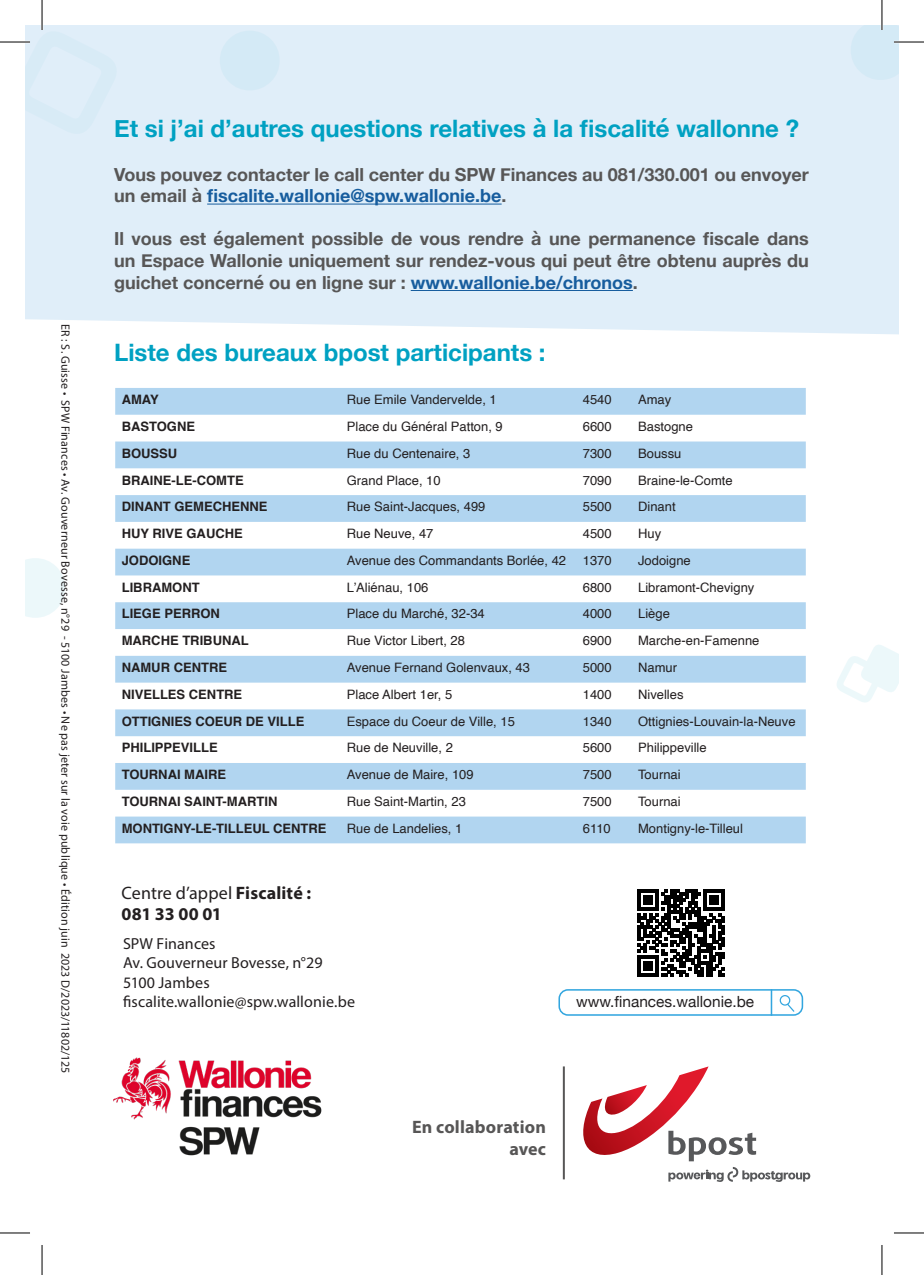
<style>
.page{position:relative;width:924px;height:1275px;background:#fff}
.page>*{position:absolute;margin:0;border:0;box-sizing:border-box;transform-origin:0 0}
.t1{font:700 24px "Helvetica Neue";color:#00a1c2}
.t2{font:700 18px/21.6px "Helvetica Neue";color:#575656}
.t3{font:18px "Myriad Pro";color:#231f20}
.t4{font:700 18px/21.6px "Myriad Pro";letter-spacing:.01em;color:#575656;text-align:right}
.t5{font:700 18px "Myriad Pro";letter-spacing:-.015em;color:#231f20}
.t6{font:16px "Myriad Pro";letter-spacing:.005em;color:#231f20}
.t7{font:15.4px "Helvetica Neue";color:#231f20}
.t8{font:13px "Helvetica";color:#231f20}
.t9{font:700 13px "Helvetica";color:#231f20}
.t10{font:12px "Myriad Pro";letter-spacing:.015em;color:#231f20}
.s1{color:#175d9e}
.s2{font-weight:700}
</style>
<div class="page">
<svg style="left:25px;top:558px;width:40px;height:60px"></svg>
<svg style="left:837px;top:645px;width:61px;height:57px"></svg>
<div style="left:25px;top:25px;width:873px;height:310px;background:#e0eef9"></div>
<img style="left:113px;top:1057px;width:209px;height:99px">
<hr style="left:207px;top:204px;width:294px;height:1px;background:#175d9e">
<hr style="left:410px;top:290px;width:222px;height:1px;background:#175d9e">
<svg style="left:583px;top:1066px;width:226px;height:116px"></svg>
<div style="left:558px;top:989px;width:244px;height:26px;border:2px solid #33a6df;border-radius:9px"></div>
<svg style="left:770px;top:989px;width:1px;height:26px"></svg>
<div style="left:779px;top:995px;width:11px;height:10px;border:1px solid #33a6df;border-radius:50%"></div>
<svg style="left:785px;top:1002px;width:10px;height:11px"></svg>
<svg style="left:637px;top:889px;width:87px;height:87px"></svg>
<div style="left:115px;top:388px;width:690px;height:27px;background:#b1d5f0"></div>
<svg style="left:115px;top:441px;width:690px;height:402px"></svg>
<hr style="left:562px;top:1066px;width:2px;height:113px;background:#575656">
<hr style="left:0;top:41px;width:30px;height:2px;background:#fff">
<hr style="left:893px;top:41px;width:30px;height:2px;background:#fff">
<hr style="left:41px;top:0;width:2px;height:30px;background:#fff">
<hr style="left:880px;top:0;width:2px;height:30px;background:#fff">
<hr style="left:0;top:42px;width:30px;height:1px;background:#000">
<hr style="left:893px;top:42px;width:30px;height:1px;background:#000">
<hr style="left:0;top:1232px;width:30px;height:1px;background:#000">
<hr style="left:893px;top:1232px;width:30px;height:1px;background:#000">
<hr style="left:42px;top:0;width:1px;height:30px;background:#000">
<hr style="left:42px;top:1245px;width:1px;height:30px;background:#000">
<hr style="left:881px;top:0;width:1px;height:30px;background:#000">
<hr style="left:881px;top:1245px;width:1px;height:30px;background:#000">
<p class="t10" style="left:73px;top:324px;width:751px;rotate:90deg">ER : S. Guisse • SPW Finances • Av. Gouverneur Bovesse, n°29 - 5100 Jambes • Ne pas jeter sur la voie publique • Édition juin 2023 D/2023/11802/125</p>
<p class="t1" style="left:114px;top:110px;width:686px">Et si j’ai d’autres questions relatives à la fiscalité wallonne ?</p>
<p class="t2" style="left:114px;top:164px;width:696px">Vous pouvez contacter le call center du SPW Finances au 081/330.001 ou envoyer un email à <span class="s1">fiscalite.wallonie@spw.wallonie.be</span>.</p>
<p class="t2" style="left:114px;top:229px;width:696px;text-align:justify">Il vous est également possible de vous rendre à une permanence fiscale dans un Espace Wallonie uniquement sur rendez-vous qui peut être obtenu auprès du guichet concerné ou en ligne sur : <span class="s1">www.wallonie.be/chronos</span>.</p>
<p class="t1" style="left:114px;top:333px;width:433px">Liste des bureaux bpost participants :</p>
<p class="t9" style="left:122px;top:392px;width:39px">AMAY</p>
<p class="t8" style="left:346px;top:389px;width:151px">Rue Emile Vandervelde, 1</p>
<p class="t8" style="left:582px;top:389px;width:30px">4540</p>
<p class="t8" style="left:637px;top:389px;width:35px">Amay</p>
<p class="t9" style="left:122px;top:418px;width:75px">BASTOGNE</p>
<p class="t8" style="left:346px;top:416px;width:157px">Place du Général Patton, 9</p>
<p class="t8" style="left:582px;top:416px;width:30px">6600</p>
<p class="t8" style="left:637px;top:416px;width:56px">Bastogne</p>
<p class="t9" style="left:122px;top:445px;width:57px">BOUSSU</p>
<p class="t8" style="left:346px;top:443px;width:125px">Rue du Centenaire, 3</p>
<p class="t8" style="left:582px;top:443px;width:30px">7300</p>
<p class="t8" style="left:637px;top:443px;width:45px">Boussu</p>
<p class="t9" style="left:122px;top:472px;width:123px">BRAINE-LE-COMTE</p>
<p class="t8" style="left:346px;top:470px;width:95px">Grand Place, 10</p>
<p class="t8" style="left:582px;top:470px;width:30px">7090</p>
<p class="t8" style="left:637px;top:470px;width:96px">Braine-le-Comte</p>
<p class="t9" style="left:122px;top:499px;width:147px">DINANT GEMECHENNE</p>
<p class="t8" style="left:346px;top:497px;width:140px">Rue Saint-Jacques, 499</p>
<p class="t8" style="left:582px;top:497px;width:30px">5500</p>
<p class="t8" style="left:637px;top:497px;width:39px">Dinant</p>
<p class="t9" style="left:122px;top:525px;width:122px">HUY RIVE GAUCHE</p>
<p class="t8" style="left:346px;top:523px;width:88px">Rue Neuve, 47</p>
<p class="t8" style="left:582px;top:523px;width:30px">4500</p>
<p class="t8" style="left:637px;top:523px;width:25px">Huy</p>
<p class="t9" style="left:122px;top:552px;width:70px">JODOIGNE</p>
<p class="t8" style="left:346px;top:550px;width:221px">Avenue des Commandants Borlée, 42</p>
<p class="t8" style="left:582px;top:550px;width:30px">1370</p>
<p class="t8" style="left:637px;top:550px;width:54px">Jodoigne</p>
<p class="t9" style="left:122px;top:579px;width:79px">LIBRAMONT</p>
<p class="t8" style="left:346px;top:577px;width:83px">L’Aliénau, 106</p>
<p class="t8" style="left:582px;top:577px;width:30px">6800</p>
<p class="t8" style="left:637px;top:577px;width:118px">Libramont-Chevigny</p>
<p class="t9" style="left:122px;top:606px;width:100px">LIEGE PERRON</p>
<p class="t8" style="left:346px;top:604px;width:139px">Place du Marché, 32-34</p>
<p class="t8" style="left:582px;top:604px;width:30px">4000</p>
<p class="t8" style="left:637px;top:604px;width:33px">Liège</p>
<p class="t9" style="left:122px;top:633px;width:128px">MARCHE TRIBUNAL</p>
<p class="t8" style="left:346px;top:630px;width:120px">Rue Victor Libert, 28</p>
<p class="t8" style="left:582px;top:630px;width:30px">6900</p>
<p class="t8" style="left:637px;top:630px;width:123px">Marche-en-Famenne</p>
<p class="t9" style="left:122px;top:659px;width:107px">NAMUR CENTRE</p>
<p class="t8" style="left:346px;top:657px;width:185px">Avenue Fernand Golenvaux, 43</p>
<p class="t8" style="left:582px;top:657px;width:30px">5000</p>
<p class="t8" style="left:637px;top:657px;width:40px">Namur</p>
<p class="t9" style="left:122px;top:686px;width:122px">NIVELLES CENTRE</p>
<p class="t8" style="left:346px;top:684px;width:107px">Place Albert 1er, 5</p>
<p class="t8" style="left:582px;top:684px;width:30px">1400</p>
<p class="t8" style="left:637px;top:684px;width:47px">Nivelles</p>
<p class="t9" style="left:122px;top:713px;width:184px">OTTIGNIES COEUR DE VILLE</p>
<p class="t8" style="left:346px;top:711px;width:169px">Espace du Coeur de Ville, 15</p>
<p class="t8" style="left:582px;top:711px;width:30px">1340</p>
<p class="t8" style="left:637px;top:711px;width:159px">Ottignies-Louvain-la-Neuve</p>
<p class="t9" style="left:122px;top:740px;width:97px">PHILIPPEVILLE</p>
<p class="t8" style="left:346px;top:738px;width:108px">Rue de Neuville, 2</p>
<p class="t8" style="left:582px;top:738px;width:30px">5600</p>
<p class="t8" style="left:637px;top:738px;width:70px">Philippeville</p>
<p class="t9" style="left:122px;top:766px;width:106px">TOURNAI MAIRE</p>
<p class="t8" style="left:346px;top:764px;width:128px">Avenue de Maire, 109</p>
<p class="t8" style="left:582px;top:764px;width:30px">7500</p>
<p class="t8" style="left:637px;top:764px;width:44px">Tournai</p>
<p class="t9" style="left:122px;top:793px;width:157px">TOURNAI SAINT-MARTIN</p>
<p class="t8" style="left:346px;top:791px;width:121px">Rue Saint-Martin, 23</p>
<p class="t8" style="left:582px;top:791px;width:30px">7500</p>
<p class="t8" style="left:637px;top:791px;width:44px">Tournai</p>
<p class="t9" style="left:122px;top:820px;width:206px">MONTIGNY-LE-TILLEUL CENTRE</p>
<p class="t8" style="left:346px;top:818px;width:117px">Rue de Landelies, 1</p>
<p class="t8" style="left:582px;top:818px;width:29px">6110</p>
<p class="t8" style="left:637px;top:818px;width:106px">Montigny-le-Tilleul</p>
<p class="t3" style="left:121px;top:881px;width:191px">Centre d’appel <span class="s2">Fiscalité :</span></p>
<p class="t5" style="left:121px;top:902px;width:102px">081 33 00 01</p>
<p class="t6" style="left:123px;top:934px;width:94px">SPW Finances</p>
<p class="t6" style="left:123px;top:953px;width:201px">Av. Gouverneur Bovesse, n°29</p>
<p class="t6" style="left:123px;top:972px;width:88px">5100 Jambes</p>
<p class="t6" style="left:123px;top:991px;width:233px">fiscalite.wallonie@spw.wallonie.be</p>
<p class="t7" style="left:575px;top:990px;width:179px">www.finances.wallonie.be</p>
<p class="t4" style="left:412px;top:1115px;width:135px">En collaboration avec</p>
</div>
